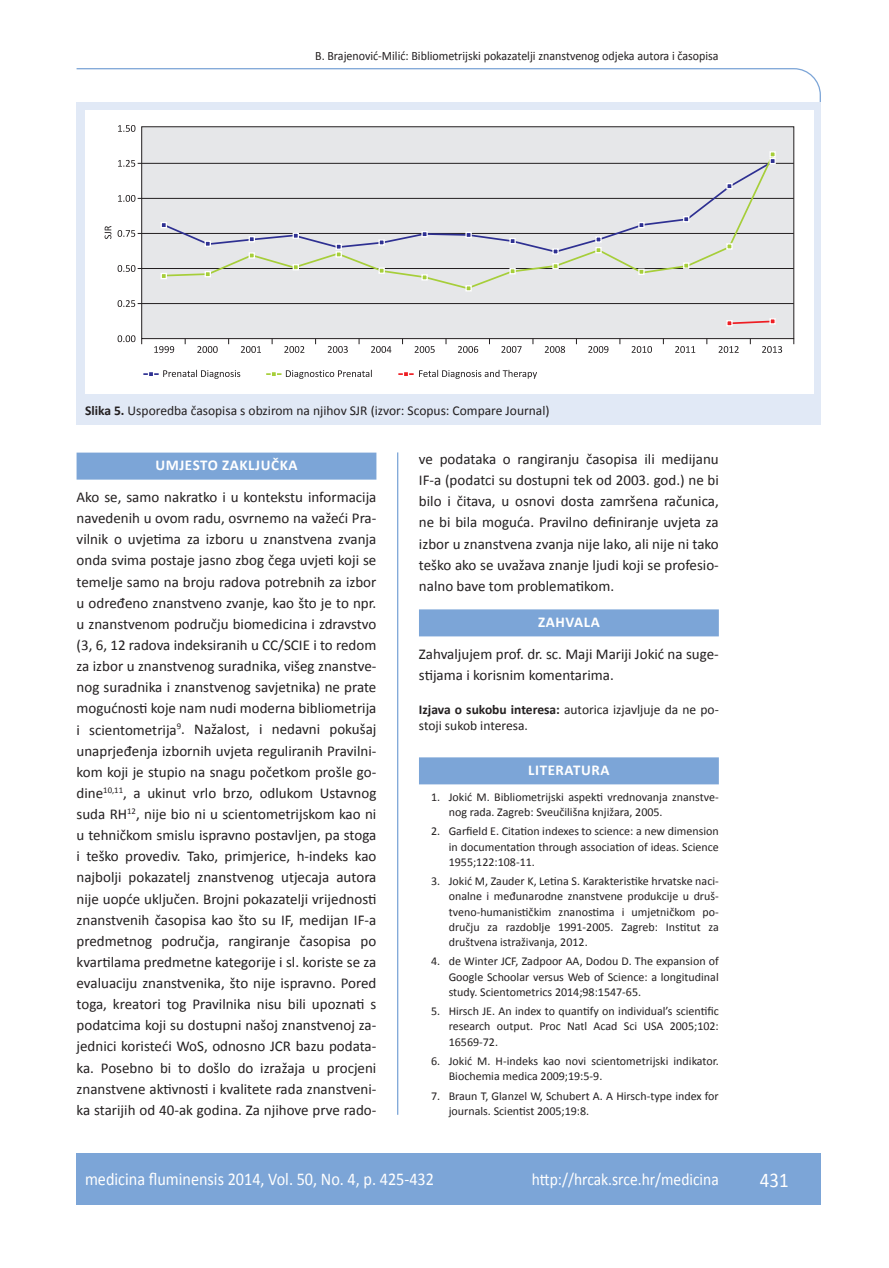
<style>
.page{position:relative;width:889px;height:1268px;background:#fff}
.page>*{position:absolute;margin:0;border:0;box-sizing:border-box;transform-origin:0 0}
.t1{font:21px "Calibri";color:#fff;scale:.9 1}
.t2{font:18px "Calibri";color:#fff;scale:.9 1}
.t3{font:17.25px "Calibri";color:#fff;scale:.9 1}
.t4{font:15px/21.1px "Calibri";color:#231f20;text-align:justify}
.t5{font:700 15px "Calibri";letter-spacing:.04em;color:#fff}
.t6{font:13.5px/16.6px "Calibri";color:#231f20}
.t7{font:12.75px "Calibri";color:#231f20;scale:.94 1}
.t8{font:12px/15.1px "Calibri";color:#231f20;text-align:justify}
.s1{font-weight:700}
</style>
<div class="page">
<svg style="left:76px;top:68px;width:745px;height:275px"></svg>
<hr style="left:397px;top:452px;width:1px;height:662px;background:#7ca5d7">
<div style="left:77px;top:1152px;width:744px;height:51px;background:#7ca5d7"></div>
<div style="left:77px;top:452px;width:299px;height:27px;background:#7ca5d7"></div>
<div style="left:77px;top:102px;width:743px;height:322px;background:#e1e9f6"></div>
<div style="left:85px;top:111px;width:728px;height:283px;background:#fff"></div>
<div style="left:141px;top:126px;width:653px;height:213px;background:#e6e7e9;border:1px solid #231f20"></div>
<hr style="left:138px;top:163px;width:656px;height:1px;background:#231f20">
<hr style="left:138px;top:198px;width:656px;height:1px;background:#231f20">
<hr style="left:138px;top:233px;width:656px;height:1px;background:#231f20">
<hr style="left:138px;top:268px;width:656px;height:1px;background:#231f20">
<hr style="left:138px;top:303px;width:656px;height:1px;background:#231f20">
<svg style="left:162px;top:157px;width:614px;height:132px"></svg>
<svg style="left:161px;top:222px;width:6px;height:6px"></svg>
<svg style="left:205px;top:240px;width:6px;height:7px"></svg>
<svg style="left:249px;top:236px;width:6px;height:6px"></svg>
<svg style="left:293px;top:232px;width:6px;height:7px"></svg>
<div style="left:335px;top:243px;width:7px;height:7px;background:#2e3092;border:1px solid #fff"></div>
<svg style="left:378px;top:239px;width:7px;height:6px"></svg>
<svg style="left:421px;top:231px;width:7px;height:6px"></svg>
<svg style="left:465px;top:232px;width:7px;height:6px"></svg>
<svg style="left:509px;top:238px;width:7px;height:6px"></svg>
<svg style="left:552px;top:248px;width:7px;height:6px"></svg>
<svg style="left:638px;top:222px;width:6px;height:6px"></svg>
<svg style="left:683px;top:216px;width:6px;height:6px"></svg>
<svg style="left:726px;top:183px;width:6px;height:6px"></svg>
<svg style="left:769px;top:158px;width:7px;height:6px"></svg>
<div style="left:769px;top:318px;width:7px;height:6px;background:#fbf4f4"></div>
<svg style="left:769px;top:151px;width:7px;height:6px"></svg>
<svg style="left:726px;top:243px;width:6px;height:6px"></svg>
<svg style="left:726px;top:319px;width:49px;height:7px"></svg>
<svg style="left:683px;top:262px;width:6px;height:7px"></svg>
<svg style="left:638px;top:268px;width:6px;height:7px"></svg>
<svg style="left:595px;top:236px;width:6px;height:17px"></svg>
<svg style="left:552px;top:263px;width:7px;height:6px"></svg>
<svg style="left:509px;top:268px;width:7px;height:6px"></svg>
<svg style="left:465px;top:285px;width:7px;height:6px"></svg>
<svg style="left:421px;top:274px;width:7px;height:6px"></svg>
<div style="left:378px;top:267px;width:7px;height:7px;background:#a6ce39;border:1px solid #fff"></div>
<svg style="left:335px;top:251px;width:7px;height:6px"></svg>
<svg style="left:293px;top:264px;width:6px;height:6px"></svg>
<svg style="left:249px;top:252px;width:6px;height:6px"></svg>
<svg style="left:205px;top:271px;width:6px;height:6px"></svg>
<svg style="left:161px;top:273px;width:6px;height:6px"></svg>
<svg style="left:154px;top:346px;width:20px;height:7px"></svg>
<svg style="left:105px;top:226px;width:6px;height:13px"></svg>
<svg style="left:118px;top:335px;width:17px;height:7px"></svg>
<svg style="left:143px;top:370px;width:97px;height:9px"></svg>
<svg style="left:266px;top:370px;width:106px;height:9px"></svg>
<svg style="left:398px;top:370px;width:139px;height:9px"></svg>
<svg style="left:118px;top:300px;width:17px;height:7px"></svg>
<svg style="left:118px;top:265px;width:17px;height:7px"></svg>
<svg style="left:118px;top:230px;width:17px;height:7px"></svg>
<svg style="left:118px;top:195px;width:17px;height:7px"></svg>
<svg style="left:118px;top:160px;width:17px;height:7px"></svg>
<svg style="left:118px;top:125px;width:17px;height:7px"></svg>
<svg style="left:197px;top:346px;width:21px;height:7px"></svg>
<svg style="left:241px;top:346px;width:20px;height:7px"></svg>
<svg style="left:284px;top:346px;width:20px;height:7px"></svg>
<svg style="left:328px;top:346px;width:20px;height:7px"></svg>
<svg style="left:371px;top:346px;width:20px;height:7px"></svg>
<svg style="left:414px;top:346px;width:21px;height:7px"></svg>
<svg style="left:458px;top:346px;width:20px;height:7px"></svg>
<svg style="left:501px;top:346px;width:20px;height:7px"></svg>
<svg style="left:545px;top:346px;width:20px;height:7px"></svg>
<svg style="left:588px;top:346px;width:20px;height:7px"></svg>
<svg style="left:631px;top:346px;width:21px;height:7px"></svg>
<svg style="left:675px;top:346px;width:20px;height:7px"></svg>
<svg style="left:718px;top:346px;width:20px;height:7px"></svg>
<svg style="left:762px;top:346px;width:20px;height:7px"></svg>
<div style="left:419px;top:609px;width:300px;height:27px;background:#7ca5d7"></div>
<div style="left:419px;top:757px;width:300px;height:27px;background:#7ca5d7"></div>
<p class="t7" style="left:315px;top:47px;width:431px">B. Brajenović-Milić: Bibliometrijski pokazatelji znanstvenog odjeka autora i časopisa</p>
<p class="t6" style="left:85px;top:401px;width:466px"><span class="s1">Slika 5.</span> Usporedba časopisa s obzirom na njihov SJR (izvor: Scopus: Compare Journal)</p>
<p class="t4" style="left:419px;top:447px;width:301px">ve podataka o rangiranju časopisa ili medijanu IF-a (podatci su dostupni tek od 2003. god.) ne bi bilo i čitava, u osnovi dosta zamršena računica, ne bi bila moguća. Pravilno definiranje uvjeta za izbor u znanstvena zvanja nije lako, ali nije ni tako teško ako se uvažava znanje ljudi koji se profesio&shy;nalno bave tom problematikom.</p>
<p class="t5" style="left:538px;top:612px;width:63px">ZAHVALA</p>
<p class="t4" style="left:419px;top:642px;width:301px">Zahvaljujem prof. dr. sc. Maji Mariji Jokić na suge&shy;stijama i korisnim komentarima.</p>
<p class="t6" style="left:419px;top:700px;width:301px"><span class="s1">Izjava o sukobu interesa:</span> autorica izjavljuje da ne po&shy;stoji sukob interesa.</p>
<p class="t5" style="left:528px;top:760px;width:83px">LITERATURA</p>
<p class="t8" style="left:449px;top:788px;width:271px;text-indent:-18px">1. Jokić M. Bibliometrijski aspekti vrednovanja znanstve&shy;nog rada. Zagreb: Sveučilišna knjižara, 2005.</p>
<p class="t8" style="left:449px;top:823px;width:272px;text-indent:-18px">2. Garfield E. Citation indexes to science: a new dimension in documentation through association of ideas. Science 1955;122:108-11.</p>
<p class="t8" style="left:449px;top:872px;width:271px;text-indent:-18px">3. Jokić M, Zauder K, Letina S. Karakteristike hrvatske naci&shy;onalne i međunarodne znanstvene produkcije u druš&shy;tveno-humanističkim znanostima i umjetničkom po&shy;dručju za razdoblje 1991-2005. Zagreb: Institut za društvena istraživanja, 2012.</p>
<p class="t8" style="left:449px;top:953px;width:271px;text-indent:-18px">4. de Winter JCF, Zadpoor AA, Dodou D. The expansion of Google Schoolar versus Web of Science: a longitudinal study. Scientometrics 2014;98:1547-65.</p>
<p class="t8" style="left:449px;top:1002px;width:272px;text-indent:-18px">5. Hirsch JE. An index to quantify on individual’s scientific research output. Proc Natl Acad Sci USA 2005;102:<br>16569-72.</p>
<p class="t8" style="left:449px;top:1052px;width:271px;text-indent:-18px">6. Jokić M. H-indeks kao novi scientometrijski indikator.<br>Biochemia medica 2009;19:5-9.</p>
<p class="t8" style="left:449px;top:1087px;width:271px;text-indent:-18px">7. Braun T, Glanzel W, Schubert A. A Hirsch-type index for journals. Scientist 2005;19:8.</p>
<p class="t5" style="left:155px;top:455px;width:144px">UMJESTO ZAKLJUČKA</p>
<p class="t4" style="left:77px;top:485px;width:301px">Ako se, samo nakratko i u kontekstu informacija navedenih u ovom radu, osvrnemo na važeći Pra&shy;vilnik o uvjetima za izboru u znanstvena zvanja onda svima postaje jasno zbog čega uvjeti koji se temelje samo na broju radova potrebnih za izbor u određeno znanstveno zvanje, kao što je to npr. u znanstvenom području biomedicina i zdravstvo (3, 6, 12 radova indeksiranih u CC/SCIE i to redom za izbor u znanstvenog suradnika, višeg znanstve&shy;nog suradnika i znanstvenog savjetnika) ne prate mogućnosti koje nam nudi moderna bibliometrija i scientometrija<sup>9</sup>. Nažalost, i nedavni pokušaj unaprjeđenja izbornih uvjeta reguliranih Pravilni&shy;kom koji je stupio na snagu početkom prošle go&shy;dine<sup>10,11</sup>, a ukinut vrlo brzo, odlukom Ustavnog suda RH<sup>12</sup>, nije bio ni u scientometrijskom kao ni u tehničkom smislu ispravno postavljen, pa stoga i teško provediv. Tako, primjerice, h-indeks kao najbolji pokazatelj znanstvenog utjecaja autora nije uopće uključen. Brojni pokazatelji vrijednosti znanstvenih časopisa kao što su IF, medijan IF-a predmetnog područja, rangiranje časopisa po kvartilama predmetne kategorije i sl. koriste se za evaluaciju znanstvenika, što nije ispravno. Pored toga, kreatori tog Pravilnika nisu bili upoznati s podatcima koji su dostupni našoj znanstvenoj za&shy;jednici koristeći WoS, odnosno JCR bazu podata&shy;ka. Posebno bi to došlo do izražaja u procjeni znanstvene aktivnosti i kvalitete rada znanstveni&shy;ka starijih od 40-ak godina. Za njihove prve rado-</p>
<p class="t2" style="left:85px;top:1167px;width:389px">medicina fluminensis 2014, Vol. 50, No. 4, p. 425-432</p>
<p class="t3" style="left:532px;top:1168px;width:209px">http://hrcak.srce.hr/medicina</p>
<h1 class="t1" style="left:760px;top:1166px;width:33px">431</h1>
</div>
